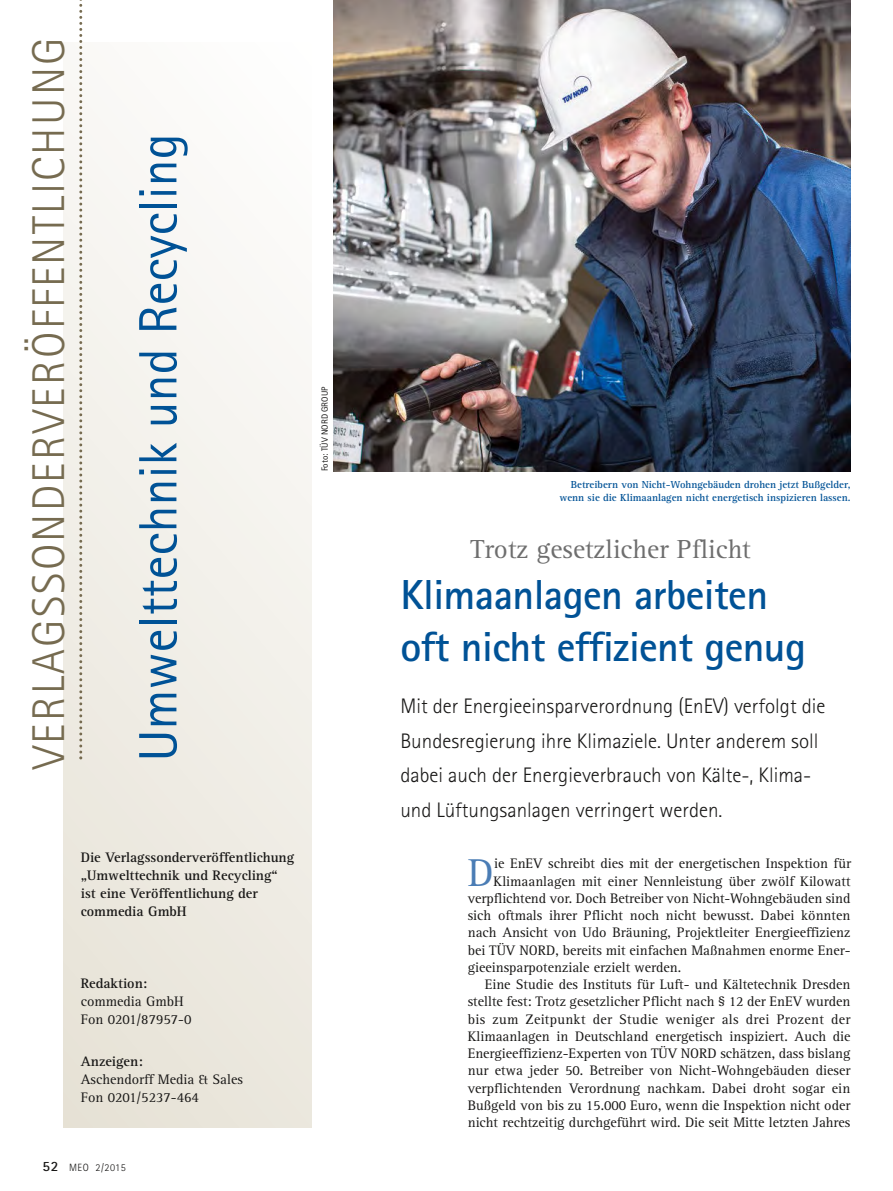
<style>
.page{position:relative;width:893px;height:1191px;background:#fff}
.page>*{position:absolute;margin:0;border:0;box-sizing:border-box;transform-origin:0 0}
.t1{font:54px "Agfa Rotis Sans Serif";color:#005296}
.t2{font:300 45.9px "Agfa Rotis Sans Serif";letter-spacing:.05em;color:#766b50}
.t3{font:700 42px/51.8px "Agfa Rotis Sans Serif";letter-spacing:-.015em;color:#005296}
.t4{font:40.2px "Agfa Rotis Serif";color:#4b7db5}
.t5{font:27px "Agfa Rotis Serif";color:#6e6e6e}
.t6{font:300 21px/34.5px "Agfa Rotis Sans Serif";color:#181716}
.t7{font:14.25px/18px "Agfa Rotis Serif";color:#181716}
.t8{font:700 14.25px/18px "Agfa Rotis Serif";color:#181716}
.t9{font:14.25px "Agfa Rotis Serif";letter-spacing:.02em;color:#181716}
.t10{font:700 10.5px/13.5px "Agfa Rotis Serif";color:#005296;text-align:right}
.t11{font:300 10.5px "Agfa Rotis Sans Serif";letter-spacing:.05em;color:#181716}
.t12{font:9px "Agfa Rotis Sans Serif";color:#181716}
.s1{font-weight:700;font-size:14.25px}
</style>
<div class="page">
<div style="left:64px;top:43px;width:248px;height:1084px;background:linear-gradient(to bottom,#fcfbfa,#e8e4d9)"></div>
<svg style="left:79px;top:0;width:3px;height:759px"></svg>
<img style="left:333px;top:0;width:517px;height:471px">
<h2 class="t2" style="left:21px;top:769px;width:732px;rotate:-90deg">VERLAGSSONDERVERÖFFENTLIcHUNG</h2>
<h1 class="t1" style="left:126px;top:761px;width:629px;rotate:-90deg">Umwelttechnik und Recycling</h1>
<p class="t12" style="left:319px;top:471px;width:86px;rotate:-90deg">Foto: TÜV NORD GROUP</p>
<p class="t8" style="left:81px;top:848px;width:215px">Die Verlagssonderveröffentlichung „Umwelttechnik und Recycling“ ist eine Veröffentlichung der commedia GmbH</p>
<p class="t8" style="left:81px;top:974px;width:68px">Redaktion:</p>
<p class="t7" style="left:81px;top:992px;width:112px">commedia GmbH<br>Fon 0201/87957-0</p>
<p class="t8" style="left:81px;top:1052px;width:64px">Anzeigen:</p>
<p class="t7" style="left:81px;top:1070px;width:164px">Aschendorff Media &amp; Sales<br>Fon 0201/5237-464</p>
<p class="t11" style="left:43px;top:1161px;width:85px"><span class="s1">52</span> MEO 2/2015</p>
<p class="t10" style="left:559px;top:477px;width:293px">Betreibern von Nicht-Wohngebäuden drohen jetzt Bußgelder, wenn sie die Klimaanlagen nicht energetisch inspizieren lassen.</p>
<h3 class="t5" style="left:470px;top:532px;width:282px">Trotz gesetzlicher Pflicht</h3>
<h3 class="t3" style="left:400px;top:569px;width:407px">Klimaanlagen arbeiten oft nicht effizient genug</h3>
<h3 class="t6" style="left:400px;top:688px;width:426px">Mit der Energieeinsparverordnung (EnEV) verfolgt die Bundesregierung ihre Klimaziele. Unter anderem soll dabei auch der Energieverbrauch von Kälte-, Klima&shy;und Lüftungsanlagen verringert werden.</h3>
<h3 class="t4" style="left:468px;top:848px;width:28px">D</h3>
<p class="t7" style="left:494px;top:854px;width:358px">ie EnEV schreibt dies mit der energetischen Inspektion für</p>
<p class="t7" style="left:494px;top:871px;width:358px">Klimaanlagen mit einer Nennleistung über zwölf Kilowatt</p>
<p class="t7" style="left:468px;top:889px;width:384px">verpflichtend vor. Doch Betreiber von Nicht-Wohngebäuden sind</p>
<p class="t7" style="left:468px;top:906px;width:384px">sich oftmals ihrer Pflicht noch nicht bewusst. Dabei könnten</p>
<p class="t7" style="left:468px;top:923px;width:384px">nach Ansicht von Udo Bräuning, Projektleiter Energieeffizienz</p>
<p class="t7" style="left:468px;top:940px;width:384px">bei TÜV NORD, bereits mit einfachen Maßnahmen enorme Ener-</p>
<p class="t7" style="left:468px;top:958px;width:215px">gieeinsparpotenziale erzielt werden.</p>
<p class="t7" style="left:485px;top:975px;width:367px">Eine Studie des Instituts für Luft- und Kältetechnik Dresden</p>
<p class="t7" style="left:468px;top:992px;width:384px">stellte fest: Trotz gesetzlicher Pflicht nach § 12 der EnEV wurden</p>
<p class="t9" style="left:468px;top:1010px;width:384px">bis zum Zeitpunkt der Studie weniger als drei Prozent der</p>
<p class="t7" style="left:468px;top:1027px;width:384px">Klimaanlagen in Deutschland energetisch inspiziert. Auch die</p>
<p class="t7" style="left:468px;top:1044px;width:384px">Energieeffizienz-Experten von TÜV NORD schätzen, dass bislang</p>
<p class="t7" style="left:468px;top:1061px;width:384px">nur etwa jeder 50. Betreiber von Nicht-Wohngebäuden dieser</p>
<p class="t7" style="left:468px;top:1078px;width:384px">verpflichtenden Verordnung nachkam. Dabei droht sogar ein</p>
<p class="t7" style="left:468px;top:1096px;width:384px">Bußgeld von bis zu 15.000 Euro, wenn die Inspektion nicht oder</p>
<p class="t7" style="left:468px;top:1113px;width:384px">nicht rechtzeitig durchgeführt wird. Die seit Mitte letzten Jahres</p>
</div>
